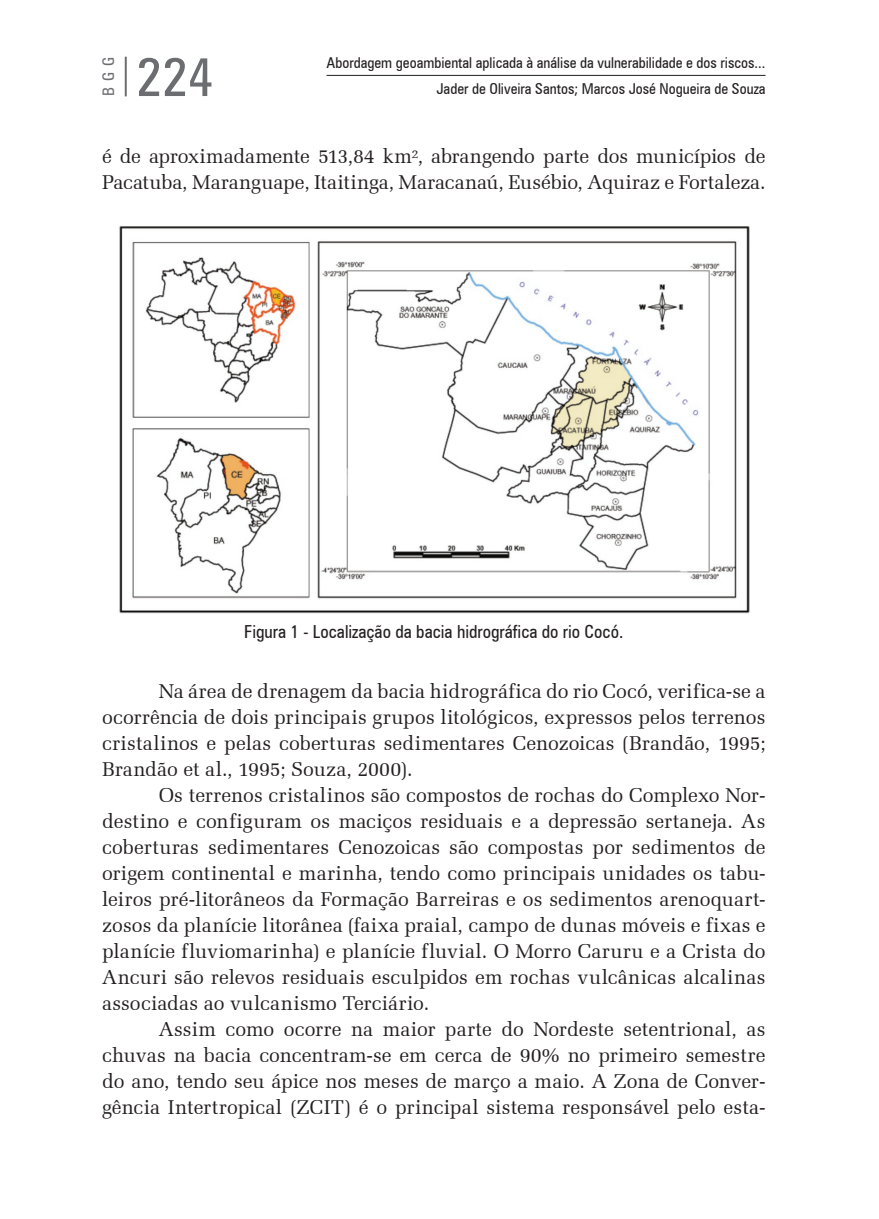
<style>
.page{position:relative;width:879px;height:1219px;background:#fff}
.page>*{position:absolute;margin:0;border:0;box-sizing:border-box;transform-origin:0 0}
.t1{font:condensed 54px "Zurich BT";color:#6c6d70}
.t2{font:20px/26px "Zapf Elliptical 711 BT";color:#231f20;text-align:justify}
.t3{font:condensed 18px "Zurich BT";color:#231f20}
.t4{font:condensed 16px "Zurich BT";color:#6c6d70}
.t5{font:condensed 15px/25.6px "Zurich BT";color:#231f20;text-align:right}
</style>
<div class="page">
<hr style="left:125px;top:57px;width:2px;height:39px;background:#6c6d70">
<hr style="left:326px;top:75px;width:439px;height:1px;background:#231f20">
<img style="left:119px;top:226px;width:631px;height:388px">
<p class="t4" style="left:99px;top:96px;width:41px;rotate:-90deg">BGG</p>
<h1 class="t1" style="left:136px;top:44px;width:79px">224</h1>
<p class="t5" style="left:326px;top:50px;width:440px">Abordagem geoambiental aplicada à análise da vulnerabilidade e dos riscos...<br>Jader de Oliveira Santos; Marcos José Nogueira de Souza</p>
<p class="t2" style="left:102px;top:143px;width:665px">é de aproximadamente 513,84 km², abrangendo parte dos municípios de<br>Pacatuba, Maranguape, Itaitinga, Maracanaú, Eusébio, Aquiraz e Fortaleza.</p>
<p class="t3" style="left:244px;top:621px;width:381px">Figura 1 - Localização da bacia hidrográfica do rio Cocó.</p>
<p class="t2" style="left:102px;top:678px;width:665px;text-indent:57px">Na área de drenagem da bacia hidrográfica do rio Cocó, verifica-se a ocorrência de dois principais grupos litológicos, expressos pelos terrenos cristalinos e pelas coberturas sedimentares Cenozoicas (Brandão, 1995; Brandão et al., 1995; Souza, 2000).</p>
<p class="t2" style="left:102px;top:782px;width:665px;text-indent:57px">Os terrenos cristalinos são compostos de rochas do Complexo Nor&shy;destino e configuram os maciços residuais e a depressão sertaneja. As coberturas sedimentares Cenozoicas são compostas por sedimentos de origem continental e marinha, tendo como principais unidades os tabu&shy;leiros pré-litorâneos da Formação Barreiras e os sedimentos arenoquart&shy;zosos da planície litorânea (faixa praial, campo de dunas móveis e fixas e planície fluviomarinha) e planície fluvial. O Morro Caruru e a Crista do Ancuri são relevos residuais esculpidos em rochas vulcânicas alcalinas associadas ao vulcanismo Terciário.</p>
<p class="t2" style="left:102px;top:1016px;width:665px;text-indent:57px">Assim como ocorre na maior parte do Nordeste setentrional, as chuvas na bacia concentram-se em cerca de 90% no primeiro semestre do ano, tendo seu ápice nos meses de março a maio. A Zona de Conver&shy;gência Intertropical (ZCIT) é o principal sistema responsável pelo esta-</p>
</div>
